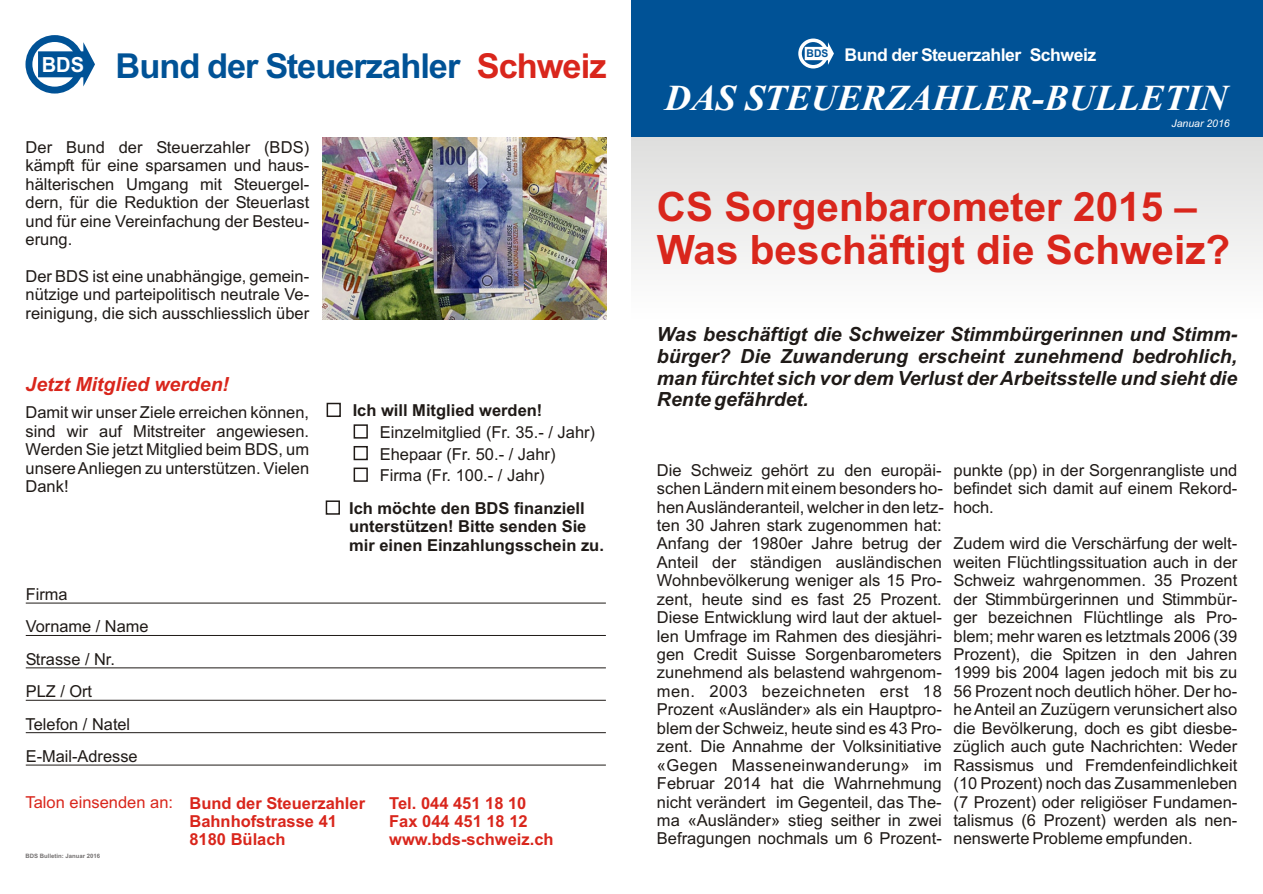
<style>
.page{position:relative;width:1263px;height:894px;background:#fff}
.page>*{position:absolute;margin:0;border:0;box-sizing:border-box;transform-origin:0 0}
.t1{font:700 40.5px/43.5px "Arial";color:#d9261c}
.t2{font:italic 700 36.6px "Times New Roman";color:#fff}
.t3{font:700 34.35px "Arial";letter-spacing:-.03em;color:#005296}
.t4{font:italic 700 19.5px/21.8px "Arial";color:#1f1a17;text-align:justify}
.t5{font:italic 700 19.5px "Arial";color:#d9261c}
.t6{font:700 17.55px "Arial";letter-spacing:-.03em;color:#fff}
.t7{font:16.5px/18.5px "Arial";color:#1f1a17;text-align:justify}
.t8{font:700 16.5px/18.5px "Arial";color:#1f1a17}
.t9{font:700 16.5px/18.5px "Arial";color:#d9261c}
.t10{font:16.5px "Arial";color:#d9261c}
.t11{font:italic 10.5px "Arial";color:#fff}
.t12{font:700 6px "Arial";color:#737070}
.s1{color:#d9261c}
</style>
<div class="page">
<div style="left:631px;top:137px;width:632px;height:183px;background:linear-gradient(to bottom,#dededd,#fff)"></div>
<div style="left:631px;top:0;width:632px;height:137px;background:#005296"></div>
<svg style="left:798px;top:39px;width:36px;height:30px"></svg>
<svg style="left:26px;top:35px;width:69px;height:59px"></svg>
<img style="left:322px;top:138px;width:284px;height:182px">
<hr style="left:26px;top:603px;width:580px;height:1px;background:#1f1a17">
<hr style="left:26px;top:635px;width:580px;height:1px;background:#1f1a17">
<hr style="left:26px;top:668px;width:580px;height:1px;background:#1f1a17">
<hr style="left:26px;top:700px;width:580px;height:1px;background:#1f1a17">
<hr style="left:26px;top:732px;width:580px;height:1px;background:#1f1a17">
<hr style="left:26px;top:765px;width:580px;height:1px;background:#1f1a17">
<div style="left:354px;top:424px;width:14px;height:15px;border:2px solid #1f1a17"></div>
<div style="left:326px;top:500px;width:14px;height:15px;border:2px solid #1f1a17"></div>
<div style="left:327px;top:403px;width:14px;height:14px;border:2px solid #1f1a17"></div>
<div style="left:354px;top:446px;width:14px;height:14px;border:2px solid #1f1a17"></div>
<div style="left:354px;top:468px;width:14px;height:14px;border:2px solid #1f1a17"></div>
<h3 class="t3" style="left:42px;top:53px;width:566px"><sup>BDS</sup> Bund der Steuerzahler <span class="s1">Schweiz</span></h3>
<p class="t7" style="left:26px;top:140px;width:285px">Der Bund der Steuerzahler (BDS) kämpft für eine sparsamen und haus&shy;hälterischen Umgang mit Steuergel&shy;dern, für die Reduktion der Steuerlast und für eine Vereinfachung der Besteu&shy;erung.</p>
<p class="t7" style="left:26px;top:269px;width:285px">Der BDS ist eine unabhängige, gemein&shy;nützige und parteipolitisch neutrale Ve&shy;reinigung, die sich ausschliesslich über</p>
<p class="t5" style="left:26px;top:376px;width:205px">Jetzt Mitglied werden!</p>
<p class="t7" style="left:26px;top:405px;width:285px">Damit wir unser Ziele erreichen können, sind wir auf Mitstreiter angewiesen.<br>Werden Sie jetzt Mitglied beim BDS, um unsere Anliegen zu unterstützen. Vielen Dank!</p>
<p class="t8" style="left:353px;top:403px;width:191px">Ich will Mitglied werden!</p>
<p class="t7" style="left:380px;top:424px;width:217px">Einzelmitglied (Fr. 35.- / Jahr)</p>
<p class="t7" style="left:380px;top:445px;width:177px;line-height:21.6px">Ehepaar (Fr. 50.- / Jahr)<br>Firma (Fr. 100.- / Jahr)</p>
<p class="t7" style="left:26px;top:586px;width:43px">Firma</p>
<p class="t7" style="left:26px;top:612px;width:124px;line-height:32.4px;text-align:left">Vorname / Name<br>Strasse / Nr.<br>PLZ / Ort<br>Telefon / Natel<br>E-Mail-Adresse</p>
<p class="t10" style="left:26px;top:796px;width:149px">Talon einsenden an:</p>
<p class="t12" style="left:26px;top:853px;width:76px">BDS Bulletin: Januar 2016</p>
<p class="t8" style="left:349px;top:500px;width:256px">Ich möchte den BDS finanziell unterstützen! Bitte senden Sie mir einen Einzahlungsschein zu.</p>
<p class="t9" style="left:189px;top:795px;width:177px">Bund der Steuerzahler<br>Bahnhofstrasse 41<br>8180 Bülach</p>
<p class="t9" style="left:389px;top:795px;width:166px">Tel. 044 451 18 10<br>Fax 044 451 18 12 www.bds-schweiz.ch</p>
<p class="t6" style="left:807px;top:48px;width:291px"><sup>BDS</sup> Bund der Steuerzahler Schweiz</p>
<h2 class="t2" style="left:665px;top:86px;width:564px">DAS STEUERZAHLER-BULLETIN</h2>
<p class="t11" style="left:1171px;top:119px;width:60px">Januar 2016</p>
<h1 class="t1" style="left:657px;top:189px;width:575px">CS Sorgenbarometer 2015 –<br>Was beschäftigt die Schweiz?</h1>
<p class="t4" style="left:657px;top:325px;width:582px">Was beschäftigt die Schweizer Stimmbürgerinnen und Stimm&shy;bürger? Die Zuwanderung erscheint zunehmend bedrohlich, man fürchtet sich vor dem Verlust der Arbeitsstelle und sieht die Rente gefährdet.</p>
<p class="t7" style="left:657px;top:462px;width:288px;text-align:left">Die Schweiz gehört zu den europäi&shy;schen Ländern mit einem besonders ho&shy;hen Ausländeranteil, welcher in den letz&shy;ten 30 Jahren stark zugenommen hat:<br>Anfang der 1980er Jahre betrug der Anteil der ständigen ausländischen Wohnbevölkerung weniger als 15 Pro&shy;zent, heute sind es fast 25 Prozent.<br>Diese Entwicklung wird laut der aktuel&shy;len Umfrage im Rahmen des diesjähri&shy;gen Credit Suisse Sorgenbarometers zunehmend als belastend wahrgenom&shy;men. 2003 bezeichneten erst 18<br>Prozent «Ausländer» als ein Hauptpro&shy;blem der Schweiz, heute sind es 43 Pro&shy;zent. Die Annahme der Volksinitiative «Gegen Masseneinwanderung» im Februar 2014 hat die Wahrnehmung nicht verändert im Gegenteil, das The&shy;ma «Ausländer» stieg seither in zwei Befragungen nochmals um 6 Prozent-</p>
<p class="t7" style="left:954px;top:462px;width:285px">punkte (pp) in der Sorgenrangliste und befindet sich damit auf einem Rekord&shy;hoch.</p>
<p class="t7" style="left:954px;top:536px;width:285px">Zudem wird die Verschärfung der welt&shy;weiten Flüchtlingssituation auch in der Schweiz wahrgenommen. 35 Prozent der Stimmbürgerinnen und Stimmbür&shy;ger bezeichnen Flüchtlinge als Pro&shy;blem; mehr waren es letztmals 2006 (39<br>Prozent), die Spitzen in den Jahren 1999 bis 2004 lagen jedoch mit bis zu 56 Prozent noch deutlich höher. Der ho&shy;he Anteil an Zuzügern verunsichert also die Bevölkerung, doch es gibt diesbe&shy;züglich auch gute Nachrichten: Weder Rassismus und Fremdenfeindlichkeit (10 Prozent) noch das Zusammenleben (7 Prozent) oder religiöser Fundamen&shy;talismus (6 Prozent) werden als nen&shy;nenswerte Probleme empfunden.</p>
</div>
